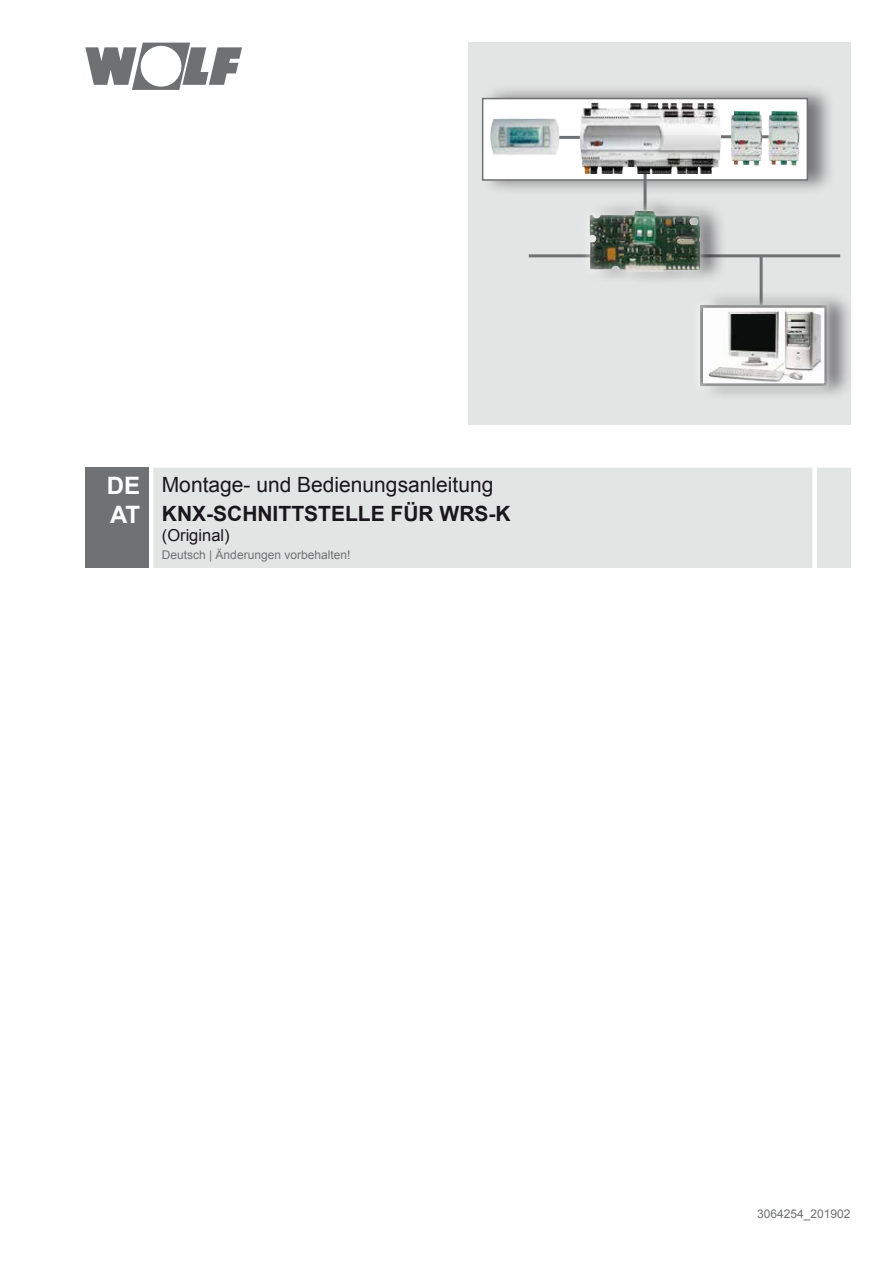
<style>
.page{position:relative;width:893px;height:1263px;background:#fff}
.page>*{position:absolute;margin:0;border:0;box-sizing:border-box;transform-origin:0 0}
.t1{font:700 24px/28.8px "Arial";color:#fff}
.t2{font:21px "Arial";color:#1a171c}
.t3{font:700 21px "Arial";color:#1a171c}
.t4{font:16.5px "Arial";color:#1a171c}
.t5{font:12px "Arial";color:#707172}
</style>
<div class="page">
<svg style="left:85px;top:43px;width:157px;height:47px"></svg>
<div style="left:468px;top:43px;width:382px;height:382px;background:#e3e4e4"></div>
<div style="left:85px;top:468px;width:64px;height:100px;background:#707172"></div>
<div style="left:153px;top:468px;width:698px;height:100px;background:#e3e4e4"></div>
<hr style="left:529px;top:254px;width:311px;height:3px;background:#707172">
<hr style="left:760px;top:255px;width:3px;height:51px;background:#707172">
<div style="left:698px;top:290px;width:156px;height:111px;background:#1a171c;opacity:.54"></div>
<div style="left:690px;top:295px;width:147px;height:101px;background:#fff;opacity:.75"></div>
<div style="left:700px;top:304px;width:130px;height:83px;background:#fff;opacity:.75"></div>
<div style="left:480px;top:83px;width:355px;height:112px;background:#1a171c;opacity:.54"></div>
<svg style="left:482px;top:98px;width:326px;height:83px;fill:#fff"></svg>
<hr style="left:644px;top:163px;width:3px;height:77px;background:#707172">
<hr style="left:556px;top:136px;width:28px;height:3px;background:#707172">
<hr style="left:721px;top:135px;width:51px;height:3px;background:#707172">
<img style="left:731px;top:111px;width:31px;height:54px">
<img style="left:490px;top:119px;width:69px;height:36px">
<img style="left:768px;top:111px;width:32px;height:54px">
<img style="left:580px;top:103px;width:31px;height:71px">
<div style="left:588px;top:196px;width:139px;height:90px;background:#1a171c;opacity:.54"></div>
<div style="left:580px;top:201px;width:130px;height:80px;background:#fff;opacity:.75"></div>
<div style="left:589px;top:207px;width:114px;height:65px;background:#fff;opacity:.75"></div>
<h1 class="t1" style="left:107px;top:472px;width:35px">DE<br>AT</h1>
<h2 class="t2" style="left:162px;top:470px;width:333px">Montage- und Bedienungsanleitung</h2>
<h2 class="t3" style="left:162px;top:500px;width:350px">KNX-SCHNITTSTELLE FÜR WRS-K</h2>
<h3 class="t4" style="left:162px;top:524px;width:69px">(Original)</h3>
<p class="t5" style="left:162px;top:547px;width:190px">Deutsch | Änderungen vorbehalten!</p>
<p class="t5" style="left:757px;top:1205px;width:95px">3064254_201902</p>
</div>
